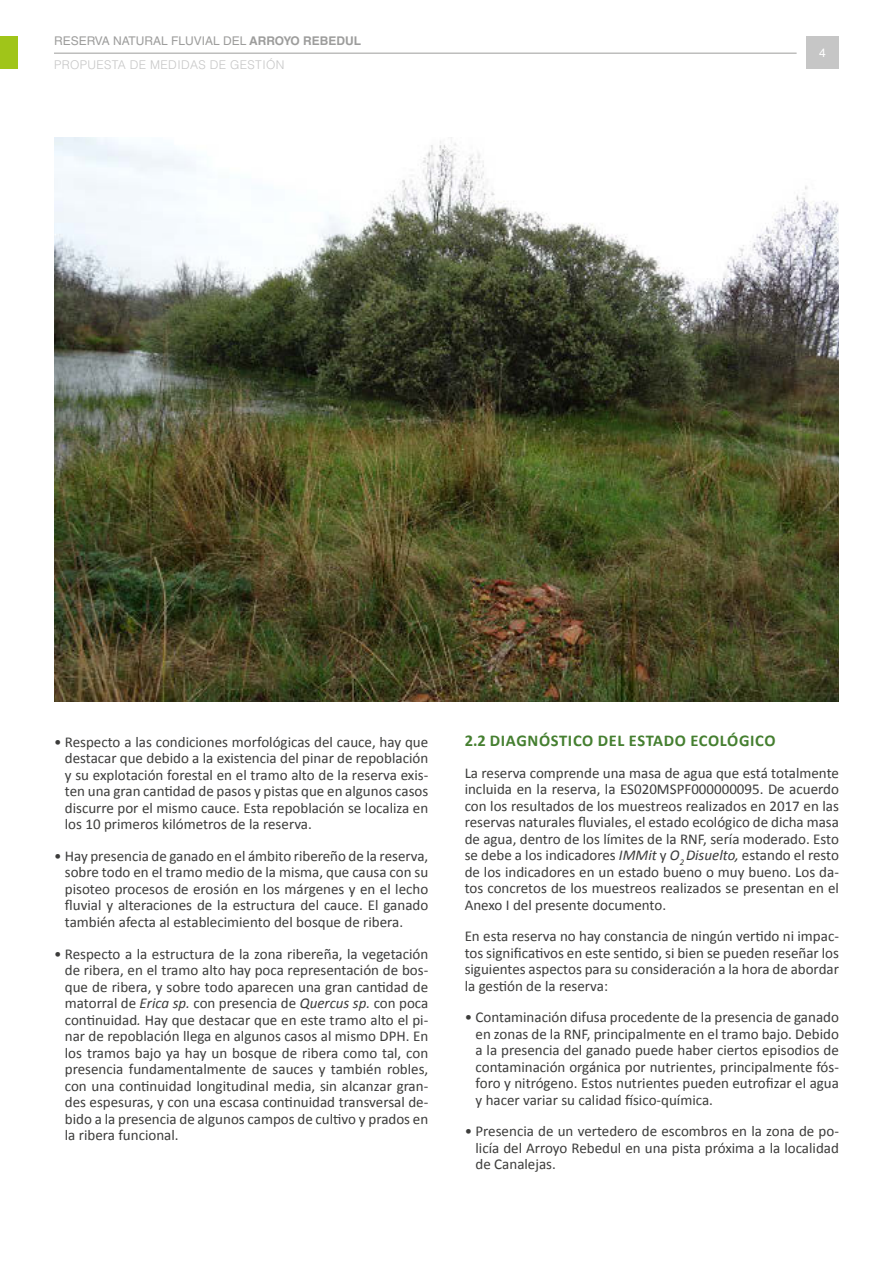
<style>
.page{position:relative;width:893px;height:1263px;background:#fff}
.page>*{position:absolute;margin:0;border:0;box-sizing:border-box;transform-origin:0 0}
.t1{font:700 16.5px "Calibri";letter-spacing:.04em;color:#457f30}
.t2{font:15px/16.5px "Calibri";color:#3c3c3b;text-align:justify}
.t3{font:300 12px/24.5px "Helvetica LT Std";letter-spacing:.03em;color:#c6c6c6}
.t4{font:12px "Helvetica LT Std";color:#fff}
.s1{font-weight:400;color:#9d9d9c}
.s2{font-weight:700;color:#9d9d9c}
.s3{font-style:italic}
</style>
<div class="page">
<hr style="left:54px;top:53px;width:743px;height:1px;background:#9d9d9c">
<div style="left:0;top:36px;width:18px;height:33px;background:#a0c519"></div>
<div style="left:806px;top:36px;width:33px;height:33px;background:#c6c6c6"></div>
<img style="left:54px;top:137px;width:785px;height:565px">
<p class="t3" style="left:54px;top:28px;width:309px"><span class="s1">RESERVA NATURAL FLUVIAL DEL</span> <span class="s2">ARROYO REBEDUL<br></span>PROPUESTA DE MEDIDAS DE GESTIÓN</p>
<p class="t4" style="left:819px;top:46px;width:8px">4</p>
<p class="t2" style="left:65px;top:733px;width:365px;text-indent:-11px">• Respecto a las condiciones morfológicas del cauce, hay que destacar que debido a la existencia del pinar de repoblación y su explotación forestal en el tramo alto de la reserva exis&shy;ten una gran cantidad de pasos y pistas que en algunos casos discurre por el mismo cauce. Esta repoblación se localiza en los 10 primeros kilómetros de la reserva.</p>
<p class="t2" style="left:65px;top:847px;width:365px;text-indent:-11px">• Hay presencia de ganado en el ámbito ribereño de la reserva, sobre todo en el tramo medio de la misma, que causa con su pisoteo procesos de erosión en los márgenes y en el lecho fluvial y alteraciones de la estructura del cauce. El ganado también afecta al establecimiento del bosque de ribera.</p>
<p class="t2" style="left:65px;top:944px;width:365px;text-indent:-11px">• Respecto a la estructura de la zona ribereña, la vegetación de ribera, en el tramo alto hay poca representación de bos&shy;que de ribera, y sobre todo aparecen una gran cantidad de matorral de <span class="s3">Erica sp.</span> con presencia de <span class="s3">Quercus sp.</span> con poca continuidad<span class="s3">.</span> Hay que destacar que en este tramo alto el pi&shy;nar de repoblación llega en algunos casos al mismo DPH. En los tramos bajo ya hay un bosque de ribera como tal, con presencia fundamentalmente de sauces y también robles, con una continuidad longitudinal media, sin alcanzar gran&shy;des espesuras, y con una escasa continuidad transversal de&shy;bido a la presencia de algunos campos de cultivo y prados en la ribera funcional.</p>
<p class="t1" style="left:465px;top:730px;width:313px">2.2 DIAGNÓSTICO DEL ESTADO ECOLÓGICO</p>
<p class="t2" style="left:465px;top:764px;width:376px">La reserva comprende una masa de agua que está totalmente incluida en la reserva, la ES020MSPF000000095. De acuerdo con los resultados de los muestreos realizados en 2017 en las reservas naturales fluviales, el estado ecológico de dicha masa de agua, dentro de los límites de la RNF, sería moderado. Esto se debe a los indicadores <span class="s3">IMMit</span> y <span class="s3">O</span><sub>2</sub> <span class="s3">Disuelto,</span> estando el resto de los indicadores en un estado bueno o muy bueno. Los da&shy;tos concretos de los muestreos realizados se presentan en el Anexo I del presente documento.</p>
<p class="t2" style="left:465px;top:927px;width:376px">En esta reserva no hay constancia de ningún vertido ni impac&shy;tos significativos en este sentido, si bien se pueden reseñar los siguientes aspectos para su consideración a la hora de abordar la gestión de la reserva:</p>
<p class="t2" style="left:475px;top:1008px;width:365px;text-indent:-11px">• Contaminación difusa procedente de la presencia de ganado en zonas de la RNF, principalmente en el tramo bajo. Debido a la presencia del ganado puede haber ciertos episodios de contaminación orgánica por nutrientes, principalmente fós&shy;foro y nitrógeno. Estos nutrientes pueden eutrofizar el agua y hacer variar su calidad físico-química.</p>
<p class="t2" style="left:475px;top:1122px;width:365px;text-indent:-11px">• Presencia de un vertedero de escombros en la zona de po&shy;licía del Arroyo Rebedul en una pista próxima a la localidad de Canalejas.</p>
</div>
